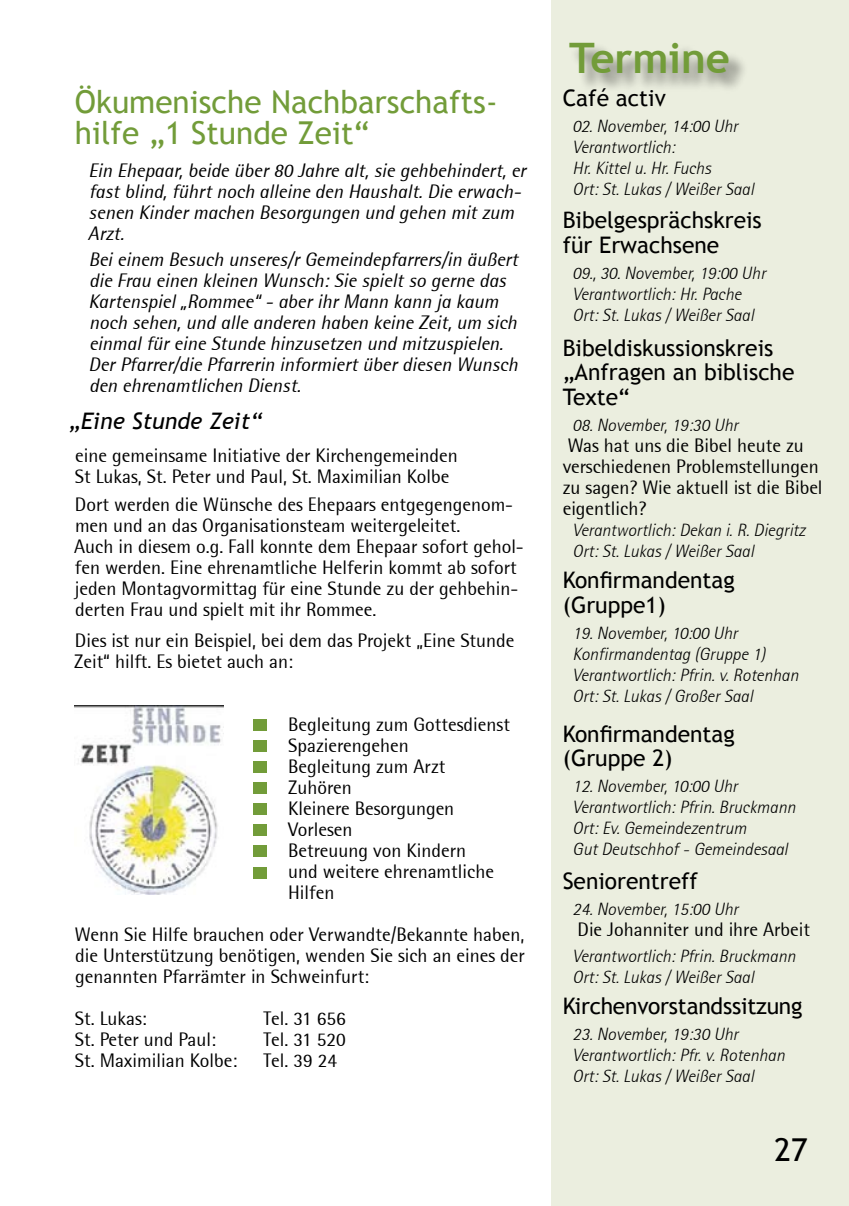
<style>
.page{position:relative;width:849px;height:1206px;background:#fff}
.page>*{position:absolute;margin:0;border:0;box-sizing:border-box;transform-origin:0 0}
.t1{font:700 42px "Trebuchet MS";color:#729c39}
.t2{font:31.5px/31.5px "Trebuchet MS";color:#729c39}
.t3{font:31.5px "Trebuchet MS";color:#000}
.t4{font:22.75px/24.5px "Trebuchet MS";color:#000}
.t5{font:italic 22.75px "Trebuchet MS";color:#000}
.t6{font:19.25px/21px "Rotis Semi Sans";color:#000}
.t7{font:italic 19.25px/21px "Rotis Semi Sans";color:#000}
.t8{font:italic 300 17.5px/21px "Rotis Semi Sans";color:#000}
</style>
<div class="page">
<div style="left:551px;top:0;width:297px;height:1205px;background:#ebeedf"></div>
<div style="left:568px;top:41px;width:181px;height:53px;background:#000;opacity:.49"></div>
<div style="left:253px;top:719px;width:13px;height:12px;background:#729c39"></div>
<div style="left:253px;top:740px;width:13px;height:12px;background:#729c39"></div>
<div style="left:253px;top:761px;width:13px;height:12px;background:#729c39"></div>
<div style="left:253px;top:782px;width:13px;height:12px;background:#729c39"></div>
<div style="left:253px;top:803px;width:13px;height:12px;background:#729c39"></div>
<div style="left:253px;top:824px;width:13px;height:12px;background:#729c39"></div>
<div style="left:253px;top:845px;width:13px;height:12px;background:#729c39"></div>
<div style="left:253px;top:866px;width:13px;height:12px;background:#729c39"></div>
<img style="left:74px;top:706px;width:149px;height:188px">
<h2 class="t2" style="left:75px;top:86px;width:424px">Ökumenische Nachbarschafts&shy;hilfe „1 Stunde Zeit“</h2>
<p class="t7" style="left:88px;top:160px;width:439px">Ein Ehepaar, beide über 80 Jahre alt, sie gehbehindert, er fast blind, führt noch alleine den Haushalt. Die erwach&shy;senen Kinder machen Besorgungen und gehen mit zum Arzt.</p>
<p class="t7" style="left:89px;top:249px;width:431px">Bei einem Besuch unseres/r Gemeindepfarrers/in äußert die Frau einen kleinen Wunsch: Sie spielt so gerne das Kartenspiel „Rommee“ - aber ihr Mann kann ja kaum noch sehen, und alle anderen haben keine Zeit, um sich einmal für eine Stunde hinzusetzen und mitzuspielen.<br>Der Pfarrer/die Pfarrerin informiert über diesen Wunsch den ehrenamtlichen Dienst.</p>
<p class="t5" style="left:69px;top:407px;width:195px">„Eine Stunde Zeit“</p>
<p class="t6" style="left:75px;top:444px;width:384px">eine gemeinsame Initiative der Kirchengemeinden<br>St Lukas, St. Peter und Paul, St. Maximilian Kolbe</p>
<p class="t6" style="left:74px;top:493px;width:451px">Dort werden die Wünsche des Ehepaars entgegengenom&shy;men und an das Organisationsteam weitergeleitet.<br>Auch in diesem o.g. Fall konnte dem Ehepaar sofort gehol&shy;fen werden. Eine ehrenamtliche Helferin kommt ab sofort jeden Montagvormittag für eine Stunde zu der gehbehin&shy;derten Frau und spielt mit ihr Rommee.</p>
<p class="t6" style="left:74px;top:630px;width:442px">Dies ist nur ein Beispiel, bei dem das Projekt „Eine Stunde<br>Zeit“ hilft. Es bietet auch an:</p>
<p class="t6" style="left:288px;top:714px;width:223px">Begleitung zum Gottesdienst<br>Spazierengehen<br>Begleitung zum Arzt<br>Zuhören<br>Kleinere Besorgungen<br>Vorlesen<br>Betreuung von Kindern<br>und weitere ehrenamtliche<br>Hilfen</p>
<p class="t6" style="left:75px;top:924px;width:451px;text-align:justify">Wenn Sie Hilfe brauchen oder Verwandte/Bekannte haben, die Unterstützung benötigen, wenden Sie sich an eines der genannten Pfarrämter in Schweinfurt:</p>
<p class="t6" style="left:75px;top:1008px;width:73px">St. Lukas:</p>
<p class="t6" style="left:263px;top:1008px;width:84px">Tel. 31 656</p>
<p class="t6" style="left:75px;top:1029px;width:143px">St. Peter und Paul:</p>
<p class="t6" style="left:263px;top:1029px;width:84px">Tel. 31 520</p>
<p class="t6" style="left:75px;top:1050px;width:164px">St. Maximilian Kolbe:</p>
<p class="t6" style="left:263px;top:1050px;width:75px">Tel. 39 24</p>
<h1 class="t1" style="left:569px;top:32px;width:162px">Termine</h1>
<p class="t4" style="left:562px;top:86px;width:105px">Café activ</p>
<p class="t8" style="left:572px;top:115px;width:183px">02. November, 14:00 Uhr<br>Verantwortlich:<br>Hr. Kittel u. Hr. Fuchs<br>Ort: St. Lukas / Weißer Saal</p>
<p class="t4" style="left:562px;top:208px;width:200px">Bibelgesprächskreis für Erwachsene</p>
<p class="t8" style="left:572px;top:262px;width:195px">09., 30. November, 19:00 Uhr<br>Verantwortlich: Hr. Pache<br>Ort: St. Lukas / Weißer Saal</p>
<p class="t4" style="left:562px;top:336px;width:233px">Bibeldiskussionskreis „Anfragen an biblische<br>Texte“</p>
<p class="t8" style="left:572px;top:414px;width:167px">08. November, 19:30 Uhr</p>
<p class="t6" style="left:562px;top:435px;width:261px">Was hat uns die Bibel heute zu verschiedenen Problemstellungen zu sagen? Wie aktuell ist die Bibel eigentlich?</p>
<p class="t8" style="left:572px;top:519px;width:234px">Verantwortlich: Dekan i. R. Diegritz<br>Ort: St. Lukas / Weißer Saal</p>
<p class="t4" style="left:562px;top:568px;width:174px">Konfirmandentag (Gruppe1)</p>
<p class="t8" style="left:572px;top:622px;width:227px">19. November, 10:00 Uhr<br>Konfirmandentag (Gruppe 1)<br>Verantwortlich: Pfrin. v. Rotenhan<br>Ort: St. Lukas / Großer Saal</p>
<p class="t4" style="left:562px;top:722px;width:174px">Konfirmandentag (Gruppe 2)</p>
<p class="t8" style="left:572px;top:775px;width:224px">12. November, 10:00 Uhr<br>Verantwortlich: Pfrin. Bruckmann<br>Ort: Ev. Gemeindezentrum<br>Gut Deutschhof - Gemeindesaal</p>
<p class="t4" style="left:562px;top:868px;width:137px">Seniorentreff</p>
<p class="t8" style="left:572px;top:898px;width:167px">24. November, 15:00 Uhr</p>
<p class="t6" style="left:577px;top:918px;width:234px">Die Johanniter und ihre Arbeit</p>
<p class="t8" style="left:572px;top:945px;width:224px">Verantwortlich: Pfrin. Bruckmann<br>Ort: St. Lukas / Weißer Saal</p>
<p class="t4" style="left:562px;top:994px;width:241px">Kirchenvorstandssitzung</p>
<p class="t8" style="left:572px;top:1023px;width:214px">23. November, 19:30 Uhr<br>Verantwortlich: Pfr. v. Rotenhan<br>Ort: St. Lukas / Weißer Saal</p>
<h2 class="t3" style="left:774px;top:1131px;width:17px">27</h2>
</div>
